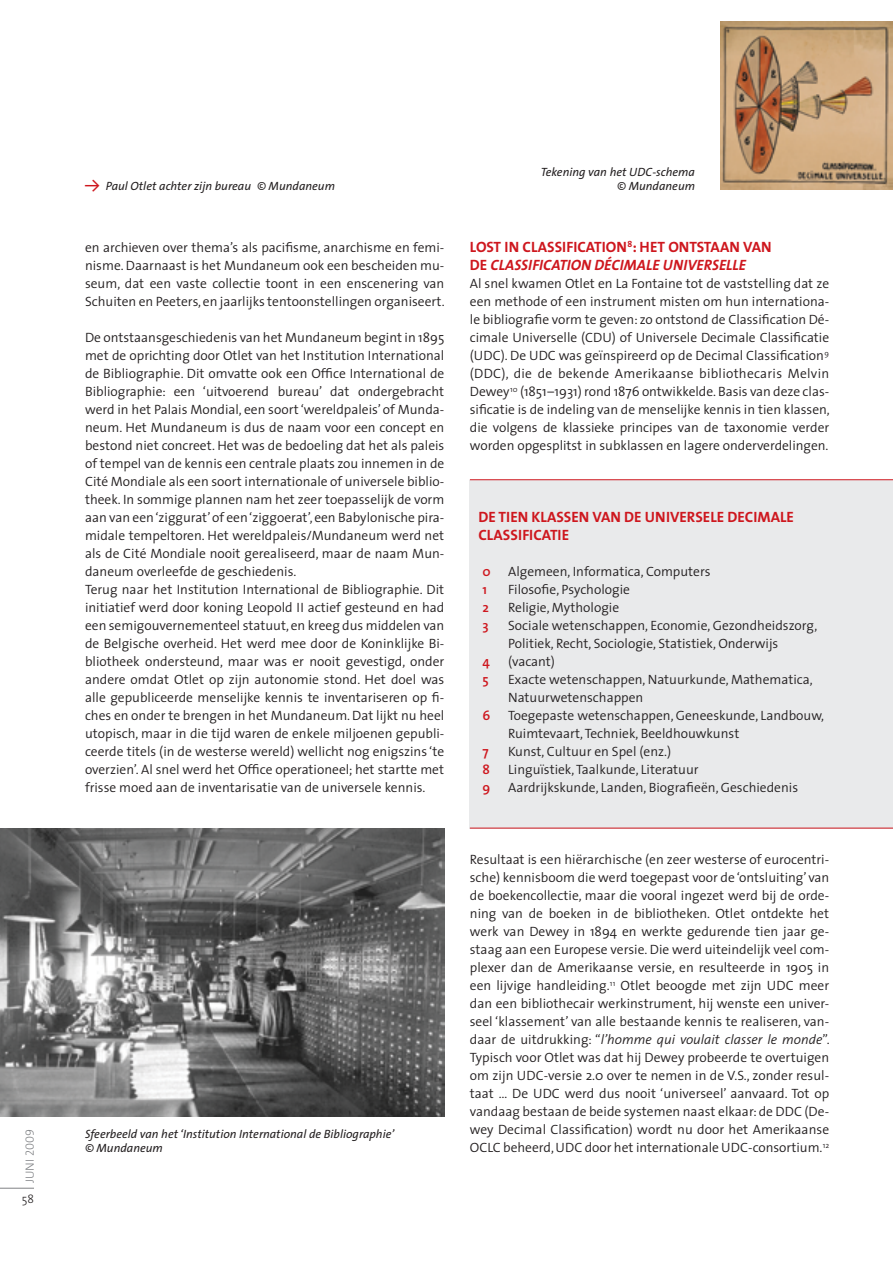
<style>
.page{position:relative;width:893px;height:1263px;background:#fff}
.page>*{position:absolute;margin:0;border:0;box-sizing:border-box;transform-origin:0 0}
.t1{font:700 15px/18px "The Sans";color:#ce171e}
.t2{font:300 13.5px/18px "The Sans";color:#231f20}
.t3{font:600 13.5px "The Sans";color:#ce171e}
.t4{font:italic 12px/14.4px "The Sans";color:#231f20}
.t5{font:12px "The Sans Light Caps";letter-spacing:.01em;color:#808285}
.t6{font:300 12px "The Sans";color:#231f20}
.s1{font-family:"The Sans Semi Bold Expert";font-style:normal;font-size:15px;color:#ce171e}
.s2{font-style:italic}
</style>
<div class="page">
<div style="left:470px;top:480px;width:423px;height:348px;background:#e9eaeb"></div>
<hr style="left:470px;top:828px;width:423px;height:1px;background:#ce171e">
<hr style="left:470px;top:479px;width:423px;height:1px;background:#ce171e">
<img style="left:0;top:828px;width:444px;height:288px">
<img style="left:721px;top:21px;width:172px;height:169px">
<hr style="left:0;top:1188px;width:34px;height:1px;background:#808285">
<p class="t5" style="left:20px;top:1183px;width:56px;rotate:-90deg">juni 2009</p>
<p class="t6" style="left:22px;top:1189px;width:14px">58</p>
<p class="t4" style="left:85px;top:178px;width:251px"><span class="s1">Y</span> Paul Otlet achter zijn bureau © Mundaneum</p>
<p class="t2" style="left:85px;top:238px;width:361px;text-align:justify">en archieven over thema’s als pacifisme, anarchisme en femi&shy;nisme. Daarnaast is het Mundaneum ook een bescheiden mu&shy;seum, dat een vaste collectie toont in een enscenering van Schuiten en Peeters, en jaarlijks tentoonstellingen organiseert.</p>
<p class="t2" style="left:85px;top:328px;width:361px">De ontstaansgeschiedenis van het Mundaneum begint in 1895 met de oprichting door Otlet van het Institution International de Bibliographie. Dit omvatte ook een Office International de Bibliographie: een ‘uitvoerend bureau’ dat ondergebracht werd in het Palais Mondial, een soort ‘wereldpaleis’ of Munda&shy;neum. Het Mundaneum is dus de naam voor een concept en bestond niet concreet. Het was de bedoeling dat het als paleis of tempel van de kennis een centrale plaats zou innemen in de Cité Mondiale als een soort internationale of universele biblio&shy;theek. In sommige plannen nam het zeer toepasselijk de vorm aan van een ‘ziggurat’ of een ‘ziggoerat’, een Babylonische pira&shy;midale tempeltoren. Het wereldpaleis/Mundaneum werd net als de Cité Mondiale nooit gerealiseerd, maar de naam Mun&shy;daneum overleefde de geschiedenis.<br>Terug naar het Institution International de Bibliographie. Dit initiatief werd door koning Leopold II actief gesteund en had een semigouvernementeel statuut, en kreeg dus middelen van de Belgische overheid. Het werd mee door de Koninklijke Bi&shy;bliotheek ondersteund, maar was er nooit gevestigd, onder andere omdat Otlet op zijn autonomie stond. Het doel was alle gepubliceerde menselijke kennis te inventariseren op fi&shy;ches en onder te brengen in het Mundaneum. Dat lijkt nu heel utopisch, maar in die tijd waren de enkele miljoenen gepubli&shy;ceerde titels (in de westerse wereld) wellicht nog enigszins ‘te overzien’. Al snel werd het Office operationeel; het startte met frisse moed aan de inventarisatie van de universele kennis.</p>
<p class="t4" style="left:85px;top:1126px;width:311px">Sfeerbeeld van het ‘Institution International de Bibliographie’ © Mundaneum</p>
<p class="t4" style="left:541px;top:164px;width:156px;text-align:right">Tekening van het UDC-schema © Mundaneum</p>
<p class="t1" style="left:470px;top:238px;width:303px">LOST IN CLASSIFICATION<sup>8</sup>: H ET ONTSTAAN VAN<br>DE <span class="s2">CLASSIFICATION DÉCIMALE UNIVERSELLE</span></p>
<p class="t2" style="left:470px;top:274px;width:361px;text-align:justify">Al snel kwamen Otlet en La Fontaine tot de vaststelling dat ze een methode of een instrument misten om hun internationa&shy;le bibliografie vorm te geven: zo ontstond de Classification Dé&shy;cimale Universelle (CDU) of Universele Decimale Classificatie (UDC). De UDC was geïnspireerd op de Decimal Classification<sup>9 </sup>(DDC), die de bekende Amerikaanse bibliothecaris Melvin Dewey<sup>10</sup> (1851–1931) rond 1876 ontwikkelde. Basis van deze clas&shy;sificatie is de indeling van de menselijke kennis in tien klassen, die volgens de klassieke principes van de taxonomie verder worden opgesplitst in subklassen en lagere onderverdelingen.</p>
<p class="t1" style="left:478px;top:508px;width:317px">DE TIEN KLASSEN VAN DE UNIVERSELE DECIMALE<br>CLASSIFICATIE</p>
<p class="t3" style="left:483px;top:560px;width:10px">0</p>
<p class="t2" style="left:508px;top:562px;width:204px">Algemeen, Informatica, Computers</p>
<p class="t3" style="left:483px;top:578px;width:6px">1</p>
<p class="t2" style="left:508px;top:580px;width:123px">Filosofie, Psychologie</p>
<p class="t3" style="left:483px;top:596px;width:8px">2</p>
<p class="t2" style="left:508px;top:598px;width:113px">Religie, Mythologie</p>
<p class="t3" style="left:483px;top:614px;width:8px">3</p>
<p class="t2" style="left:508px;top:616px;width:311px">Sociale wetenschappen, Economie, Gezondheidszorg,<br>Politiek, Recht, Sociologie, Statistiek, Onderwijs</p>
<p class="t3" style="left:483px;top:650px;width:9px">4</p>
<p class="t2" style="left:508px;top:652px;width:48px">(vacant)</p>
<p class="t3" style="left:483px;top:668px;width:8px">5</p>
<p class="t2" style="left:508px;top:670px;width:306px">Exacte wetenschappen, Natuurkunde, Mathematica,<br>Natuurwetenschappen</p>
<p class="t3" style="left:483px;top:704px;width:9px">6</p>
<p class="t2" style="left:508px;top:706px;width:317px">Toegepaste wetenschappen, Geneeskunde, Landbouw,<br>Ruimtevaart, Techniek, Beeldhouwkunst</p>
<p class="t3" style="left:483px;top:740px;width:8px">7</p>
<p class="t2" style="left:508px;top:742px;width:165px">Kunst, Cultuur en Spel (enz.)</p>
<p class="t3" style="left:483px;top:758px;width:9px">8</p>
<p class="t2" style="left:508px;top:760px;width:192px">Linguïstiek, Taalkunde, Literatuur</p>
<p class="t3" style="left:483px;top:776px;width:9px">9</p>
<p class="t2" style="left:508px;top:778px;width:291px">Aardrijkskunde, Landen, Biografieën, Geschiedenis</p>
<p class="t2" style="left:470px;top:850px;width:361px;text-align:justify">Resultaat is een hiërarchische (en zeer westerse of eurocentri&shy;sche) kennisboom die werd toegepast voor de ‘ontsluiting’ van de boekencollectie, maar die vooral ingezet werd bij de orde&shy;ning van de boeken in de bibliotheken. Otlet ontdekte het werk van Dewey in 1894 en werkte gedurende tien jaar ge&shy;staag aan een Europese versie. Die werd uiteindelijk veel com&shy;plexer dan de Amerikaanse versie, en resulteerde in 1905 in een lijvige handleiding.<sup>11</sup> Otlet beoogde met zijn UDC meer dan een bibliothecair werkinstrument, hij wenste een univer&shy;seel ‘klassement’ van alle bestaande kennis te realiseren, van&shy;daar de uitdrukking: “<span class="s2">l’homme qui voulait classer le monde</span>”.<br>Typisch voor Otlet was dat hij Dewey probeerde te overtuigen om zijn UDC-versie 2.0 over te nemen in de V.S., zonder resul&shy;taat … De UDC werd dus nooit ‘universeel’ aanvaard. Tot op vandaag bestaan de beide systemen naast elkaar: de DDC (De&shy;wey Decimal Classification) wordt nu door het Amerikaanse OCLC beheerd, UDC door het internationale UDC-consortium.<sup>12</sup></p>
</div>
